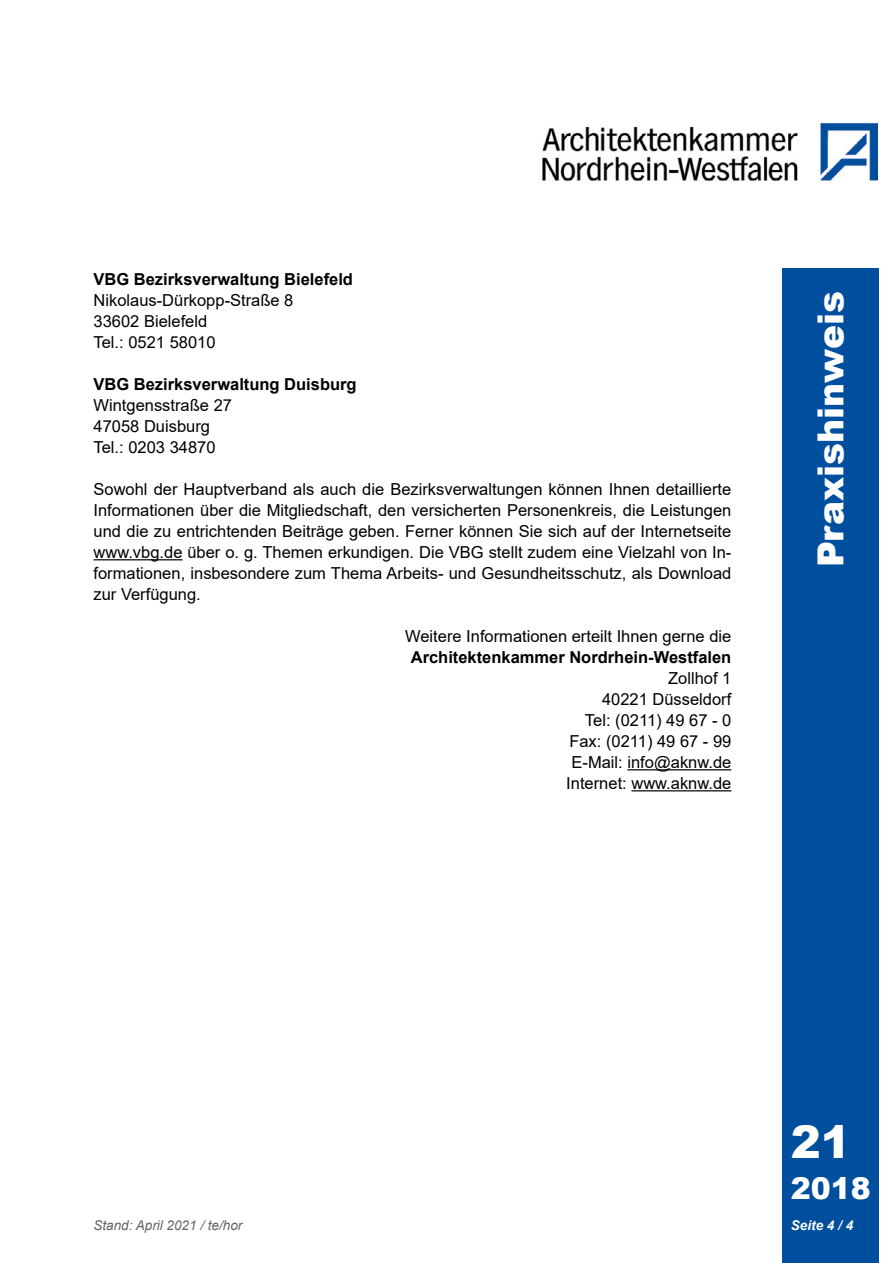
<style>
.page{position:relative;width:893px;height:1263px;background:#fff}
.page>*{position:absolute;margin:0;border:0;box-sizing:border-box;transform-origin:0 0}
.t1{font:900 45px "Arial";color:#fff}
.t2{font:900 36px "Arial";color:#fff}
.t3{font:900 30px "Arial";color:#fff}
.t4{font:16.5px/21px "Arial";color:#000}
.t5{font:700 16.5px "Arial";color:#000}
.t6{font:italic 13.5px "Arial";color:#636362}
.t7{font:italic 700 13.5px "Arial";color:#fff}
</style>
<div class="page">
<img style="left:542px;top:122px;width:336px;height:60px">
<div style="left:782px;top:268px;width:96px;height:995px;background:#004e9e"></div>
<hr style="left:94px;top:559px;width:89px;height:1px;background:#000">
<hr style="left:627px;top:769px;width:104px;height:1px;background:#000">
<hr style="left:631px;top:790px;width:100px;height:1px;background:#000">
<p class="t5" style="left:94px;top:268px;width:261px">VBG Bezirksverwaltung Bielefeld</p>
<p class="t4" style="left:94px;top:290px;width:201px">Nikolaus-Dürkopp-Straße 8<br>33602 Bielefeld<br>Tel.: 0521 58010</p>
<p class="t5" style="left:94px;top:373px;width:265px">VBG Bezirksverwaltung Duisburg</p>
<p class="t4" style="left:94px;top:395px;width:140px">Wintgensstraße 27<br>47058 Duisburg<br>Tel.: 0203 34870</p>
<p class="t4" style="left:94px;top:479px;width:639px;text-align:justify">Sowohl der Hauptverband als auch die Bezirksverwaltungen können Ihnen detaillierte Informationen über die Mitgliedschaft, den versicherten Personenkreis, die Leistungen und die zu entrichtenden Beiträge geben. Ferner können Sie sich auf der Internetseite www.vbg.de über o. g. Themen erkundigen. Die VBG stellt zudem eine Vielzahl von In&shy;formationen, insbesondere zum Thema Arbeits- und Gesundheitsschutz, als Download zur Verfügung.</p>
<p class="t4" style="left:405px;top:626px;width:328px">Weitere Informationen erteilt Ihnen gerne die</p>
<p class="t5" style="left:411px;top:646px;width:322px">Architektenkammer Nordrhein-Westfalen</p>
<p class="t4" style="left:566px;top:668px;width:167px;text-align:right">Zollhof 1<br>40221 Düsseldorf<br>Tel: (0211) 49 67 - 0<br>Fax: (0211) 49 67 - 99<br>E-Mail: info@aknw.de<br>Internet: www.aknw.de</p>
<h2 class="t2" style="left:805px;top:567px;width:278px;rotate:-90deg">Praxishinweis</h2>
<p class="t6" style="left:94px;top:1217px;width:150px">Stand: April 2021 / te/hor</p>
<h1 class="t1" style="left:791px;top:1109px;width:62px">21</h1>
<h3 class="t3" style="left:791px;top:1167px;width:82px">2018</h3>
<p class="t7" style="left:791px;top:1216px;width:64px">Seite 4 / 4</p>
</div>
